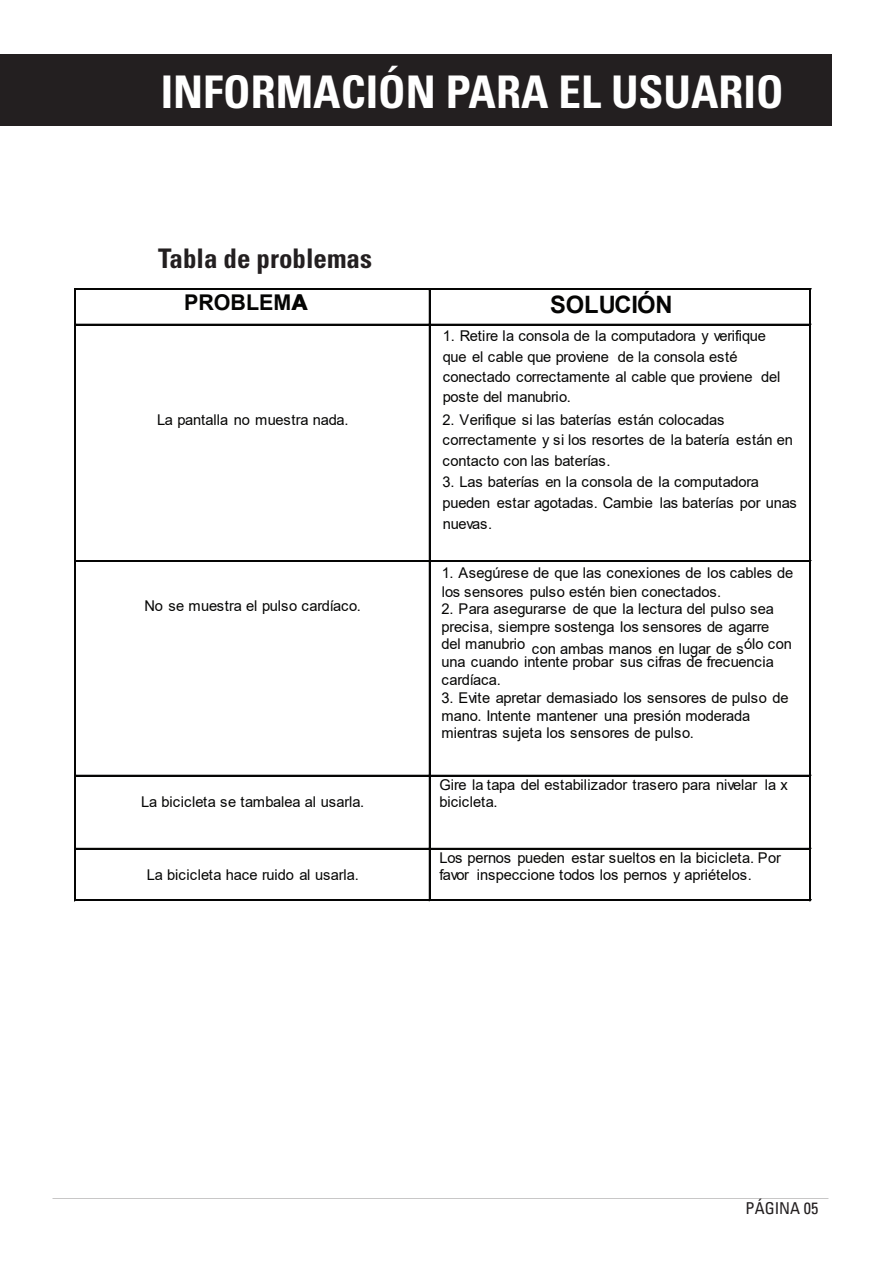
<style>
.page{position:relative;width:893px;height:1263px;background:#fff}
.page>*{position:absolute;margin:0;border:0;box-sizing:border-box;transform-origin:0 0}
.t1{font:700 condensed 45px "Univers";color:#fff}
.t2{font:700 condensed 27px "Univers";color:#231f20}
.t3{font:700 24px "Arial";letter-spacing:-.01em;color:#050504}
.t4{font:700 21.75px "Arial";color:#050504}
.t5{font:condensed 16.35px "Univers";color:#231f20}
.t6{font:14.85px/20.5px "Arial";letter-spacing:-.015em;color:#050504}
.t7{font:14.85px "Arial";letter-spacing:.01em;color:#050504}
</style>
<div class="page">
<div style="left:0;top:54px;width:831px;height:72px;background:#231f20"></div>
<hr style="left:76px;top:289px;width:353px;height:1px;background:#050504">
<hr style="left:76px;top:288px;width:353px;height:1px;background:#050504">
<hr style="left:430px;top:289px;width:380px;height:1px;background:#050504">
<hr style="left:430px;top:288px;width:380px;height:1px;background:#050504">
<hr style="left:75px;top:290px;width:1px;height:34px;background:#050504">
<hr style="left:74px;top:290px;width:1px;height:34px;background:#050504">
<hr style="left:429px;top:290px;width:1px;height:34px;background:#050504">
<hr style="left:810px;top:290px;width:1px;height:34px;background:#050504">
<hr style="left:76px;top:324px;width:353px;height:1px;background:#050504">
<hr style="left:430px;top:324px;width:380px;height:1px;background:#050504">
<hr style="left:75px;top:325px;width:1px;height:235px;background:#050504">
<hr style="left:74px;top:325px;width:1px;height:235px;background:#050504">
<hr style="left:429px;top:325px;width:1px;height:235px;background:#050504">
<hr style="left:810px;top:325px;width:1px;height:235px;background:#050504">
<hr style="left:76px;top:560px;width:353px;height:2px;background:#050504">
<hr style="left:430px;top:560px;width:380px;height:2px;background:#050504">
<hr style="left:75px;top:562px;width:1px;height:213px;background:#050504">
<hr style="left:74px;top:562px;width:1px;height:213px;background:#050504">
<hr style="left:429px;top:562px;width:1px;height:213px;background:#050504">
<hr style="left:810px;top:562px;width:1px;height:213px;background:#050504">
<hr style="left:76px;top:775px;width:353px;height:1px;background:#050504">
<hr style="left:430px;top:775px;width:380px;height:1px;background:#050504">
<hr style="left:75px;top:776px;width:1px;height:72px;background:#050504">
<hr style="left:74px;top:776px;width:1px;height:72px;background:#050504">
<hr style="left:429px;top:776px;width:1px;height:72px;background:#050504">
<hr style="left:810px;top:776px;width:1px;height:72px;background:#050504">
<hr style="left:76px;top:848px;width:353px;height:1px;background:#050504">
<hr style="left:430px;top:848px;width:380px;height:1px;background:#050504">
<hr style="left:75px;top:849px;width:1px;height:51px;background:#050504">
<hr style="left:74px;top:849px;width:1px;height:51px;background:#050504">
<hr style="left:76px;top:900px;width:353px;height:1px;background:#050504">
<hr style="left:76px;top:899px;width:353px;height:1px;background:#050504">
<hr style="left:429px;top:849px;width:1px;height:51px;background:#050504">
<hr style="left:430px;top:900px;width:380px;height:1px;background:#050504">
<hr style="left:430px;top:899px;width:380px;height:1px;background:#050504">
<hr style="left:810px;top:849px;width:1px;height:51px;background:#050504">
<h1 class="t1" style="left:161px;top:65px;width:624px">INFORMACIÓN PARA EL USUARIO</h1>
<h2 class="t2" style="left:158px;top:242px;width:215px">Tabla de problemas</h2>
<h3 class="t4" style="left:184px;top:287px;width:124px">PROBLEMA</h3>
<h3 class="t3" style="left:550px;top:287px;width:124px">SOLUCIÓN</h3>
<p class="t6" style="left:157px;top:409px;width:193px">La pantalla no muestra nada.</p>
<p class="t6" style="left:145px;top:595px;width:218px">No se muestra el pulso cardíaco.</p>
<p class="t7" style="left:141px;top:792px;width:225px">La bicicleta se tambalea al usarla.</p>
<p class="t6" style="left:147px;top:865px;width:213px">La bicicleta hace ruido al usarla.</p>
<p class="t6" style="left:443px;top:326px;width:339px;line-height:20.1px">1. Retire la consola de la computadora y verifique que el cable que proviene de la consola esté conectado correctamente al cable que proviene del poste del manubrio.</p>
<p class="t6" style="left:443px;top:409px;width:352px">2. Verifique si las baterías están colocadas correctamente y si los resortes de la batería están en contacto con las baterías.</p>
<p class="t6" style="left:443px;top:472px;width:356px">3. Las baterías en la consola de la computadora pueden estar agotadas. Cambie las baterías por unas nuevas.</p>
<p class="t6" style="left:442px;top:564px;width:353px;line-height:18.3px">1. Asegúrese de que las conexiones de los cables de los sensores pulso estén bien conectados.</p>
<p class="t6" style="left:442px;top:599px;width:334px;line-height:18.3px">2. Para asegurarse de que la lectura del pulso sea precisa, siempre sostenga los sensores de agarre</p>
<p class="t6" style="left:442px;top:641px;width:352px;line-height:13.8px">del manubrio con ambas manos en lugar de sólo con una cuando intente probar sus cifras de frecuencia</p>
<p class="t6" style="left:441px;top:669px;width:61px">cardíaca.</p>
<p class="t6" style="left:441px;top:689px;width:349px;line-height:17.7px">3. Evite apretar demasiado los sensores de pulso de mano. Intente mantener una presión moderada mientras sujeta los sensores de pulso.</p>
<p class="t6" style="left:439px;top:776px;width:350px;line-height:17.1px">Gire la tapa del estabilizador trasero para nivelar la x bicicleta.</p>
<p class="t6" style="left:439px;top:849px;width:343px;line-height:17.1px">Los pernos pueden estar sueltos en la bicicleta. Por favor inspeccione todos los pernos y apriételos.</p>
<p class="t5" style="left:746px;top:1198px;width:74px">PÁGINA 05</p>
</div>
